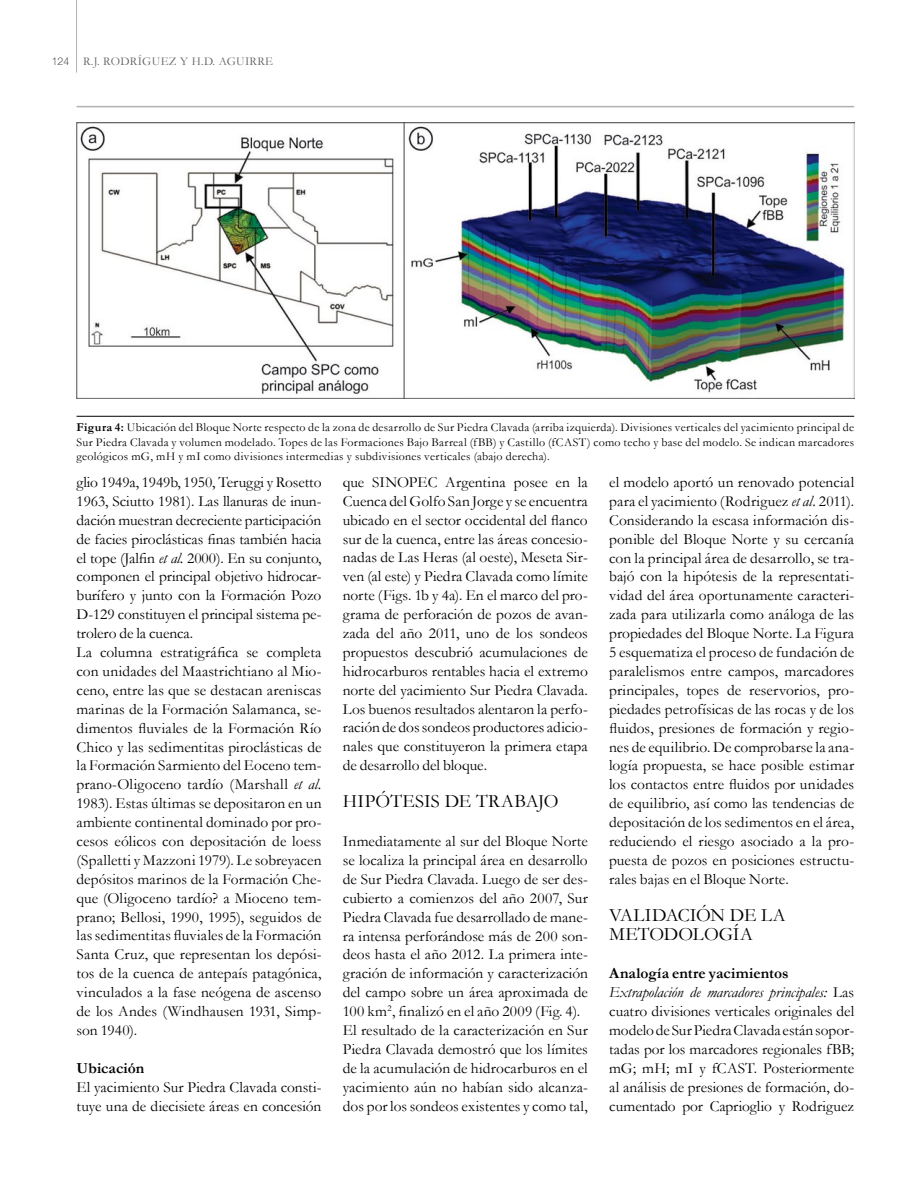
<style>
.page{position:relative;width:918px;height:1188px;background:#fff}
.page>*{position:absolute;margin:0;border:0;box-sizing:border-box;transform-origin:0 0}
.t1{font:18.9px/18.9px "Garamond";letter-spacing:.005em;color:#000}
.t2{font:15.45px/18.9px "Garamond";color:#000}
.t3{font:700 15.45px "Garamond";color:#000}
.t4{font:12px/14.4px "Garamond";letter-spacing:.025em;color:#000;text-align:justify}
.t5{font:12px "Garamond";letter-spacing:.025em;color:#636466}
.s1{font-family:"Helvetica Neue";font-weight:100;font-size:10.5px;color:#000}
.s2{font-weight:700}
.s3{font-style:italic}
</style>
<div class="page">
<hr style="left:76px;top:0;width:1px;height:73px;background:#b1b4b6">
<img style="left:77px;top:123px;width:777px;height:275px">
<hr style="left:77px;top:106px;width:777px;height:1px;background:#afb1b4">
<hr style="left:77px;top:416px;width:777px;height:1px;background:#000">
<p class="t5" style="left:52px;top:53px;width:223px"><span class="s1">124</span> R.J. RODRÍGUEZ y H.D. AGUIRRE</p>
<p class="t4" style="left:77px;top:420px;width:779px"><span class="s2">Figura 4:</span> Ubicación del Bloque Norte respecto de la zona de desarrollo de Sur Piedra Clavada (arriba izquierda). Divisiones verticales del yacimiento principal de Sur Piedra Clavada y volumen modelado. Topes de las Formaciones Bajo Barreal (fBB) y Castillo (fCAST) como techo y base del modelo. Se indican marcadores geológicos mG, mH y mI como divisiones intermedias y subdivisiones verticales (abajo derecha).</p>
<p class="t2" style="left:77px;top:472px;width:247px">glio 1949a, 1949b, 1950, Teruggi y Rosetto 1963, Sciutto 1981). Las llanuras de inun&shy;dación muestran decreciente participación de facies piroclásticas finas también hacia el tope (Jalfin <span class="s3">et al.</span> 2000). En su conjunto, componen el principal objetivo hidrocar&shy;burífero y junto con la Formación Pozo D-129 constituyen el principal sistema pe&shy;trolero de la cuenca.<br>La columna estratigráfica se completa con unidades del Maastrichtiano al Mio&shy;ceno, entre las que se destacan areniscas marinas de la Formación Salamanca, se&shy;dimentos fluviales de la Formación Río Chico y las sedimentitas piroclásticas de la Formación Sarmiento del Eoceno tem&shy;prano-Oligoceno tardío (Marshall <span class="s3">et al.<br></span>1983). Estas últimas se depositaron en un ambiente continental dominado por pro&shy;cesos eólicos con depositación de loess (Spalletti y Mazzoni 1979). Le sobreyacen depósitos marinos de la Formación Che&shy;que (Oligoceno tardío? a Mioceno tem&shy;prano; Bellosi, 1990, 1995), seguidos de las sedimentitas fluviales de la Formación Santa Cruz, que representan los depósi&shy;tos de la cuenca de antepaís patagónica, vinculados a la fase neógena de ascenso de los Andes (Windhausen 1931, Simp&shy;son 1940).</p>
<p class="t3" style="left:77px;top:1057px;width:69px">Ubicación</p>
<p class="t2" style="left:77px;top:1077px;width:247px">El yacimiento Sur Piedra Clavada consti&shy;tuye una de diecisiete áreas en concesión</p>
<p class="t2" style="left:343px;top:472px;width:247px;text-align:justify">que SINOPEC Argentina posee en la Cuenca del Golfo San Jorge y se encuentra ubicado en el sector occidental del flanco sur de la cuenca, entre las áreas concesio&shy;nadas de Las Heras (al oeste), Meseta Sir&shy;ven (al este) y Piedra Clavada como límite norte (Figs. 1b y 4a). En el marco del pro&shy;grama de perforación de pozos de avan&shy;zada del año 2011, uno de los sondeos propuestos descubrió acumulaciones de hidrocarburos rentables hacia el extremo norte del yacimiento Sur Piedra Clavada.<br>Los buenos resultados alentaron la perfo&shy;ración de dos sondeos productores adicio&shy;nales que constituyeron la primera etapa de desarrollo del bloque.</p>
<p class="t1" style="left:343px;top:792px;width:217px">HIPÓTESIS DE TRABAJO</p>
<p class="t2" style="left:343px;top:831px;width:247px">Inmediatamente al sur del Bloque Norte se localiza la principal área en desarrollo de Sur Piedra Clavada. Luego de ser des&shy;cubierto a comienzos del año 2007, Sur Piedra Clavada fue desarrollado de mane&shy;ra intensa perforándose más de 200 son&shy;deos hasta el año 2012. La primera inte&shy;gración de información y caracterización del campo sobre un área aproximada de 100 km<sup>2</sup>, finalizó en el año 2009 (Fig. 4).<br>El resultado de la caracterización en Sur Piedra Clavada demostró que los límites de la acumulación de hidrocarburos en el yacimiento aún no habían sido alcanza&shy;dos por los sondeos existentes y como tal,</p>
<p class="t2" style="left:609px;top:472px;width:247px;text-align:justify">el modelo aportó un renovado potencial para el yacimiento (Rodriguez <span class="s3">et al.</span> 2011).<br>Considerando la escasa información dis&shy;ponible del Bloque Norte y su cercanía con la principal área de desarrollo, se tra&shy;bajó con la hipótesis de la representati&shy;vidad del área oportunamente caracteri&shy;zada para utilizarla como análoga de las propiedades del Bloque Norte. La Figura 5 esquematiza el proceso de fundación de paralelismos entre campos, marcadores principales, topes de reservorios, pro&shy;piedades petrofísicas de las rocas y de los fluidos, presiones de formación y regio&shy;nes de equilibrio. De comprobarse la ana&shy;logía propuesta, se hace posible estimar los contactos entre fluidos por unidades de equilibrio, así como las tendencias de depositación de los sedimentos en el área, reduciendo el riesgo asociado a la pro&shy;puesta de pozos en posiciones estructu&shy;rales bajas en el Bloque Norte.</p>
<p class="t1" style="left:609px;top:905px;width:178px">VALIDACIÓN DE LA<br>METODOLOGÍA</p>
<p class="t2" style="left:609px;top:964px;width:247px"><span class="s2">Analogía entre yacimientos </span><span class="s3">Extrapolación de marcadores principales:</span> Las cuatro divisiones verticales originales del modelo de Sur Piedra Clavada están sopor&shy;tadas por los marcadores regionales fBB; mG; mH; mI y fCAST. Posteriormente al análisis de presiones de formación, do&shy;cumentado por Caprioglio y Rodriguez</p>
</div>
